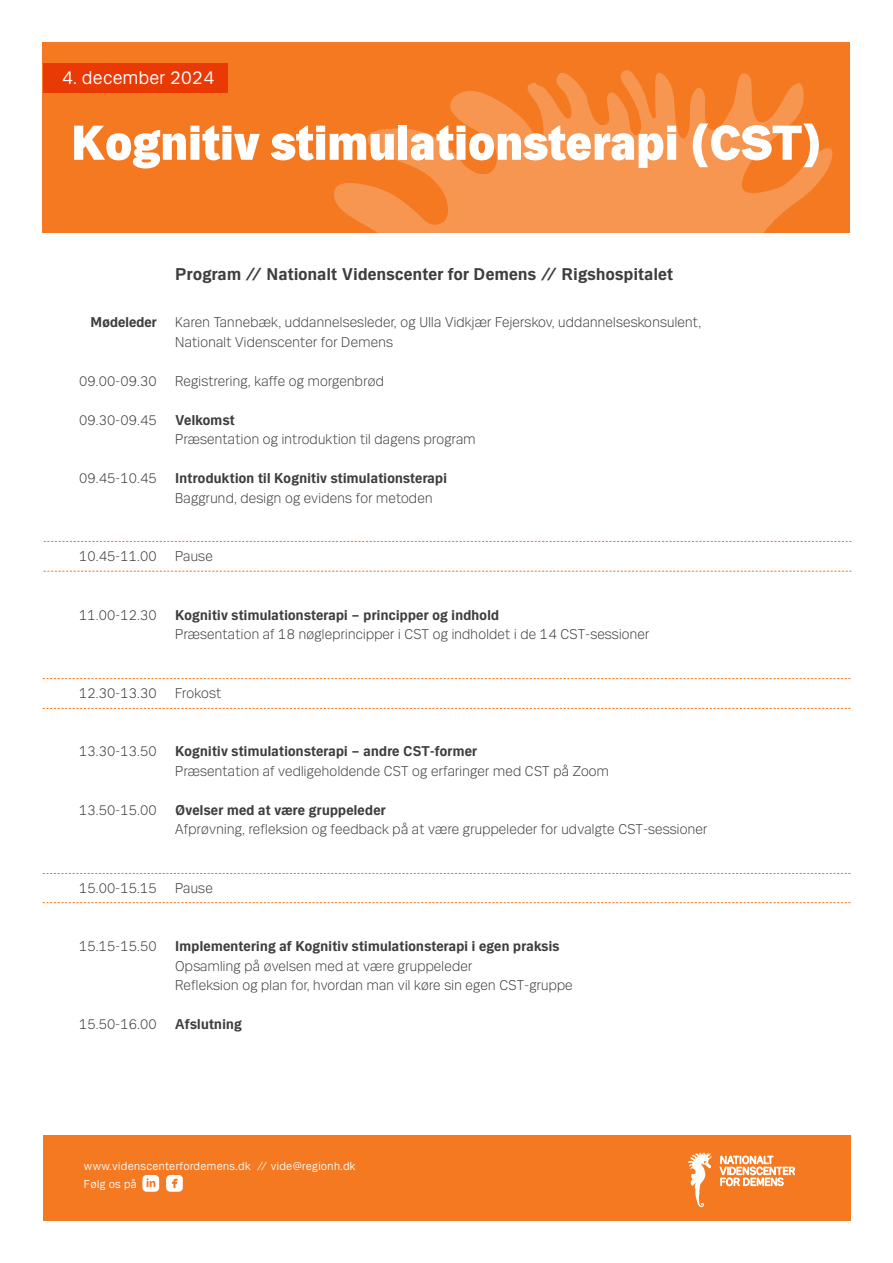
<style>
.page{position:relative;width:893px;height:1263px;background:#fff}
.page>*{position:absolute;margin:0;border:0;box-sizing:border-box;transform-origin:0 0}
.H2_OVERSKRIFTER{font:51.75px "Mari Poster";letter-spacing:.01em;color:#fff}
.H1_FAKTA_TOP{font:19.5px "Mari";letter-spacing:.02em;color:#fff}
.t1{font:700 18px "Mari";letter-spacing:.02em;color:#3e3e3f}
.PROGRAM{font:300 15px/19.5px "Mari";letter-spacing:.02em;color:#3e3e3f}
.BRØD_BAGKANT{font:300 15px "Mari";letter-spacing:.01em;color:#3e3e3f}
.PROGRAM-2{font:700 15px "Mari";letter-spacing:.02em;color:#3e3e3f}
.BRØD_BAGKANT-2{font:700 15px "Mari";letter-spacing:.01em;color:#3e3e3f}
.H6_Bundtekst{font:12px/18px "Mari";letter-spacing:.03em;color:#fff}
.s1{font-weight:700}
</style>
<div class="page">
<div style="left:43px;top:43px;width:807px;height:190px;background:#f47921"></div>
<svg style="left:334px;top:70px;width:499px;height:163px;fill:#f69651"></svg>
<div style="left:43px;top:63px;width:184px;height:29px;background:#e93904"></div>
<div style="left:43px;top:1135px;width:808px;height:86px;background:#f47921"></div>
<svg style="left:688px;top:1152px;width:24px;height:55px"></svg>
<svg style="left:720px;top:1156px;width:75px;height:30px"></svg>
<svg style="left:142px;top:1175px;width:17px;height:17px"></svg>
<svg style="left:166px;top:1175px;width:17px;height:17px"></svg>
<svg style="left:43px;top:678px;width:808px;height:1px"></svg>
<svg style="left:43px;top:708px;width:808px;height:1px"></svg>
<svg style="left:43px;top:873px;width:808px;height:1px"></svg>
<svg style="left:43px;top:902px;width:808px;height:1px"></svg>
<svg style="left:44px;top:541px;width:807px;height:1px"></svg>
<svg style="left:44px;top:571px;width:807px;height:1px"></svg>
<h1 class="H1_FAKTA_TOP" style="left:62px;top:65px;width:154px">4. december 2024</h1>
<h2 class="H2_OVERSKRIFTER" style="left:71px;top:110px;width:752px">Kognitiv stimulationsterapi (CST)</h2>
<p class="BRØD_BAGKANT-2" style="left:91px;top:313px;width:68px">Mødeleder</p>
<p class="BRØD_BAGKANT" style="left:79px;top:371px;width:79px">09.00-09.30</p>
<p class="BRØD_BAGKANT" style="left:79px;top:410px;width:79px">09.30-09.45</p>
<p class="BRØD_BAGKANT" style="left:79px;top:469px;width:79px">09.45-10.45</p>
<p class="BRØD_BAGKANT" style="left:79px;top:547px;width:79px">10.45-11.00</p>
<p class="t1" style="left:175px;top:264px;width:499px">Program // Nationalt Videnscenter for Demens // Rigshospitalet</p>
<p class="PROGRAM" style="left:175px;top:312px;width:527px">Karen Tannebæk, uddannelsesleder, og Ulla Vidkjær Fejerskov, uddannelseskonsulent,</p>
<p class="PROGRAM" style="left:175px;top:331px;width:219px">Nationalt Videnscenter for Demens</p>
<p class="PROGRAM" style="left:175px;top:370px;width:210px">Registrering, kaffe og morgenbrød</p>
<p class="PROGRAM-2" style="left:175px;top:411px;width:61px">Velkomst</p>
<p class="PROGRAM" style="left:175px;top:429px;width:302px">Præsentation og introduktion til dagens program</p>
<p class="PROGRAM-2" style="left:175px;top:469px;width:273px">Introduktion til Kognitiv stimulationsterapi</p>
<p class="PROGRAM" style="left:175px;top:487px;width:259px">Baggrund, design og evidens for metoden</p>
<p class="PROGRAM" style="left:175px;top:546px;width:39px">Pause</p>
<p class="BRØD_BAGKANT" style="left:79px;top:605px;width:79px">11.00-12.30</p>
<p class="PROGRAM" style="left:175px;top:604px;width:476px"><span class="s1">Kognitiv stimulationsterapi – principper og indhold<br></span>Præsentation af 18 nøgleprincipper i CST og indholdet i de 14 CST-sessioner</p>
<p class="BRØD_BAGKANT" style="left:79px;top:683px;width:79px">12.30-13.30</p>
<p class="PROGRAM" style="left:175px;top:682px;width:47px">Frokost</p>
<p class="BRØD_BAGKANT" style="left:79px;top:742px;width:79px">13.30-13.50</p>
<p class="BRØD_BAGKANT" style="left:79px;top:800px;width:79px">13.50-15.00</p>
<p class="PROGRAM" style="left:175px;top:741px;width:435px"><span class="s1">Kognitiv stimulationsterapi – andre CST-former<br></span>Præsentation af vedligeholdende CST og erfaringer med CST på Zoom</p>
<p class="PROGRAM" style="left:175px;top:799px;width:533px"><span class="s1">Øvelser med at være gruppeleder<br></span>Afprøvning, refleksion og feedback på at være gruppeleder for udvalgte CST-sessioner</p>
<p class="BRØD_BAGKANT" style="left:79px;top:878px;width:79px">15.00-15.15</p>
<p class="PROGRAM" style="left:175px;top:877px;width:39px">Pause</p>
<p class="BRØD_BAGKANT" style="left:79px;top:937px;width:79px">15.15-15.50</p>
<p class="BRØD_BAGKANT" style="left:79px;top:1015px;width:79px">15.50-16.00</p>
<p class="PROGRAM-2" style="left:175px;top:937px;width:386px">Implementering af Kognitiv stimulationsterapi i egen praksis</p>
<p class="PROGRAM" style="left:175px;top:955px;width:399px">Opsamling på øvelsen med at være gruppeleder<br>Refleksion og plan for, hvordan man vil køre sin egen CST-gruppe</p>
<p class="PROGRAM-2" style="left:175px;top:1015px;width:68px">Afslutning</p>
<h6 class="H6_Bundtekst" style="left:84px;top:1156px;width:273px">www.videnscenterfordemens.dk // vide@regionh.dk<br>Følg os på</h6>
</div>
